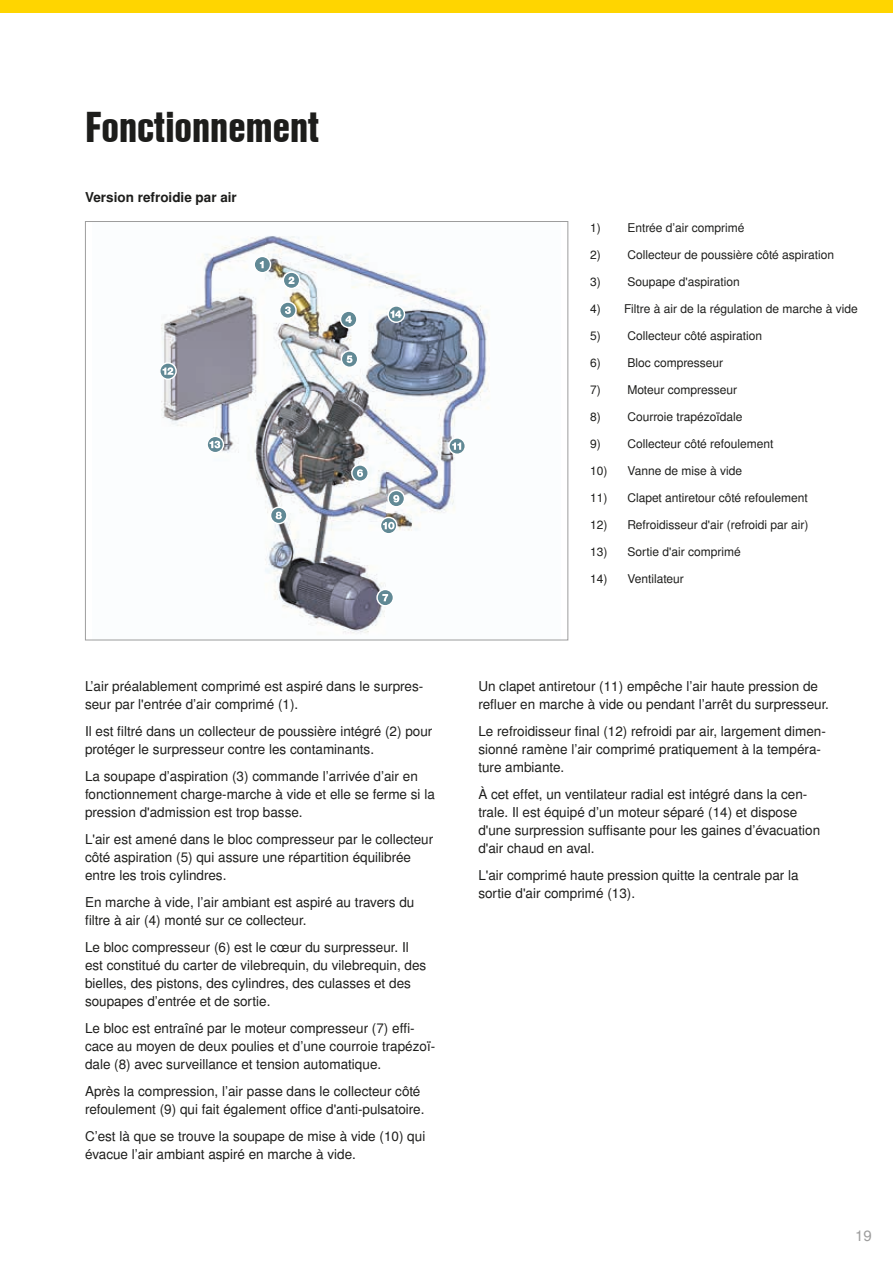
<style>
.page{position:relative;width:893px;height:1263px;background:#fff}
.page>*{position:absolute;margin:0;border:0;box-sizing:border-box;transform-origin:0 0}
.t1{font:42px "Nimbus San L Bla Con";color:#1d1d1b}
.t2{font:15px "Nimbus San L";color:#9d9d9d}
.t3{font:13.5px/18px "Nimbus San L";color:#1d1d1b}
.t4{font:700 13.5px "Nimbus San L";color:#1d1d1b}
.t5{font:12px "Nimbus San L";color:#1d1d1b}
</style>
<div class="page">
<img style="left:161px;top:236px;width:329px;height:397px">
<div style="left:0;top:0;width:893px;height:13px;background:#ffd500"></div>
<svg style="left:388px;top:306px;width:16px;height:16px"></svg>
<div style="left:387px;top:305px;width:18px;height:18px;border:1px solid #fff;border-radius:50%"></div>
<svg style="left:390px;top:310px;width:11px;height:8px"></svg>
<svg style="left:160px;top:363px;width:16px;height:16px"></svg>
<div style="left:159px;top:362px;width:18px;height:18px;border:1px solid #fff;border-radius:50%"></div>
<svg style="left:163px;top:367px;width:10px;height:8px"></svg>
<svg style="left:207px;top:436px;width:16px;height:17px"></svg>
<div style="left:206px;top:436px;width:18px;height:17px;border:1px solid #fff;border-radius:50%"></div>
<svg style="left:209px;top:441px;width:11px;height:7px"></svg>
<svg style="left:449px;top:438px;width:16px;height:16px"></svg>
<div style="left:448px;top:437px;width:18px;height:18px;border:1px solid #fff;border-radius:50%"></div>
<svg style="left:452px;top:442px;width:9px;height:8px"></svg>
<svg style="left:388px;top:490px;width:16px;height:17px"></svg>
<div style="left:387px;top:490px;width:18px;height:17px;border:1px solid #fff;border-radius:50%"></div>
<svg style="left:393px;top:495px;width:6px;height:7px"></svg>
<svg style="left:380px;top:517px;width:17px;height:17px"></svg>
<div style="left:380px;top:517px;width:18px;height:17px;border:1px solid #fff;border-radius:50%"></div>
<svg style="left:383px;top:522px;width:11px;height:7px"></svg>
<svg style="left:254px;top:256px;width:17px;height:17px"></svg>
<div style="left:253px;top:256px;width:18px;height:17px;border:1px solid #fff;border-radius:50%"></div>
<svg style="left:260px;top:261px;width:4px;height:7px"></svg>
<svg style="left:271px;top:507px;width:16px;height:17px"></svg>
<div style="left:270px;top:506px;width:18px;height:18px;border:1px solid #fff;border-radius:50%"></div>
<svg style="left:276px;top:512px;width:6px;height:7px"></svg>
<svg style="left:283px;top:272px;width:17px;height:16px"></svg>
<div style="left:283px;top:271px;width:17px;height:18px;border:1px solid #fff;border-radius:50%"></div>
<svg style="left:288px;top:277px;width:6px;height:7px"></svg>
<svg style="left:280px;top:302px;width:16px;height:16px"></svg>
<div style="left:279px;top:301px;width:18px;height:18px;border:1px solid #fff;border-radius:50%"></div>
<svg style="left:285px;top:306px;width:6px;height:8px"></svg>
<svg style="left:377px;top:589px;width:16px;height:17px"></svg>
<div style="left:376px;top:589px;width:18px;height:17px;border:1px solid #fff;border-radius:50%"></div>
<svg style="left:382px;top:594px;width:6px;height:7px"></svg>
<svg style="left:340px;top:311px;width:17px;height:16px"></svg>
<div style="left:340px;top:310px;width:18px;height:18px;border:1px solid #fff;border-radius:50%"></div>
<svg style="left:346px;top:316px;width:6px;height:7px"></svg>
<svg style="left:352px;top:465px;width:16px;height:16px"></svg>
<div style="left:351px;top:464px;width:18px;height:18px;border:1px solid #fff;border-radius:50%"></div>
<svg style="left:357px;top:469px;width:6px;height:8px"></svg>
<svg style="left:341px;top:351px;width:17px;height:16px"></svg>
<div style="left:341px;top:350px;width:17px;height:18px;border:1px solid #fff;border-radius:50%"></div>
<svg style="left:346px;top:355px;width:7px;height:8px"></svg>
<h1 class="t1" style="left:85px;top:96px;width:236px">Fonctionnement</h1>
<p class="t4" style="left:85px;top:189px;width:153px">Version refroidie par air</p>
<p class="t3" style="left:85px;top:678px;width:340px">L’air préalablement comprimé est aspiré dans le surpres&shy;seur par l'entrée d’air comprimé (1).</p>
<p class="t3" style="left:85px;top:723px;width:349px">Il est filtré dans un collecteur de poussière intégré (2) pour protéger le surpresseur contre les contaminants.</p>
<p class="t3" style="left:85px;top:768px;width:351px">La soupape d’aspiration (3) commande l’arrivée d’air en fonctionnement charge-marche à vide et elle se ferme si la pression d'admission est trop basse.</p>
<p class="t3" style="left:85px;top:831px;width:350px">L'air est amené dans le bloc compresseur par le collecteur côté aspiration (5) qui assure une répartition équilibrée entre les trois cylindres.</p>
<p class="t3" style="left:85px;top:894px;width:331px">En marche à vide, l’air ambiant est aspiré au travers du filtre à air (4) monté sur ce collecteur.</p>
<p class="t3" style="left:85px;top:939px;width:343px">Le bloc compresseur (6) est le cœur du surpresseur. Il est constitué du carter de vilebrequin, du vilebrequin, des bielles, des pistons, des cylindres, des culasses et des soupapes d’entrée et de sortie.</p>
<p class="t3" style="left:85px;top:1020px;width:352px">Le bloc est entraîné par le moteur compresseur (7) effi&shy;cace au moyen de deux poulies et d’une courroie trapézoï&shy;dale (8) avec surveillance et tension automatique.</p>
<p class="t3" style="left:85px;top:1083px;width:341px">Après la compression, l’air passe dans le collecteur côté refoulement (9) qui fait également office d'anti-pulsatoire.</p>
<p class="t3" style="left:85px;top:1128px;width:342px">C’est là que se trouve la soupape de mise à vide (10) qui évacue l’air ambiant aspiré en marche à vide.</p>
<p class="t5" style="left:590px;top:221px;width:156px">1) Entrée d’air comprimé</p>
<p class="t5" style="left:590px;top:248px;width:246px">2) Collecteur de poussière côté aspiration</p>
<p class="t5" style="left:590px;top:275px;width:151px">3) Soupape d'aspiration</p>
<p class="t5" style="left:590px;top:302px;width:269px">4) Filtre à air de la régulation de marche à vide</p>
<p class="t5" style="left:590px;top:329px;width:174px">5) Collecteur côté aspiration</p>
<p class="t5" style="left:590px;top:356px;width:135px">6) Bloc compresseur</p>
<p class="t5" style="left:590px;top:383px;width:149px">7) Moteur compresseur</p>
<p class="t5" style="left:590px;top:410px;width:154px">8) Courroie trapézoïdale</p>
<p class="t5" style="left:590px;top:437px;width:185px">9) Collecteur côté refoulement</p>
<p class="t5" style="left:590px;top:464px;width:154px">10) Vanne de mise à vide</p>
<p class="t5" style="left:590px;top:491px;width:219px">11) Clapet antiretour côté refoulement</p>
<p class="t5" style="left:590px;top:518px;width:220px">12) Refroidisseur d'air (refroidi par air)</p>
<p class="t5" style="left:590px;top:545px;width:152px">13) Sortie d'air comprimé</p>
<p class="t5" style="left:590px;top:572px;width:95px">14) Ventilateur</p>
<p class="t3" style="left:478px;top:678px;width:352px">Un clapet antiretour (11) empêche l’air haute pression de refluer en marche à vide ou pendant l’arrêt du surpresseur.</p>
<p class="t3" style="left:478px;top:723px;width:349px">Le refroidisseur final (12) refroidi par air, largement dimen&shy;sionné ramène l’air comprimé pratiquement à la tempéra&shy;ture ambiante.</p>
<p class="t3" style="left:478px;top:786px;width:343px">À cet effet, un ventilateur radial est intégré dans la cen&shy;trale. Il est équipé d’un moteur séparé (14) et dispose d'une surpression suffisante pour les gaines d’évacuation d'air chaud en aval.</p>
<p class="t3" style="left:478px;top:867px;width:322px">L'air comprimé haute pression quitte la centrale par la sortie d'air comprimé (13).</p>
<p class="t2" style="left:855px;top:1226px;width:18px">19</p>
</div>
